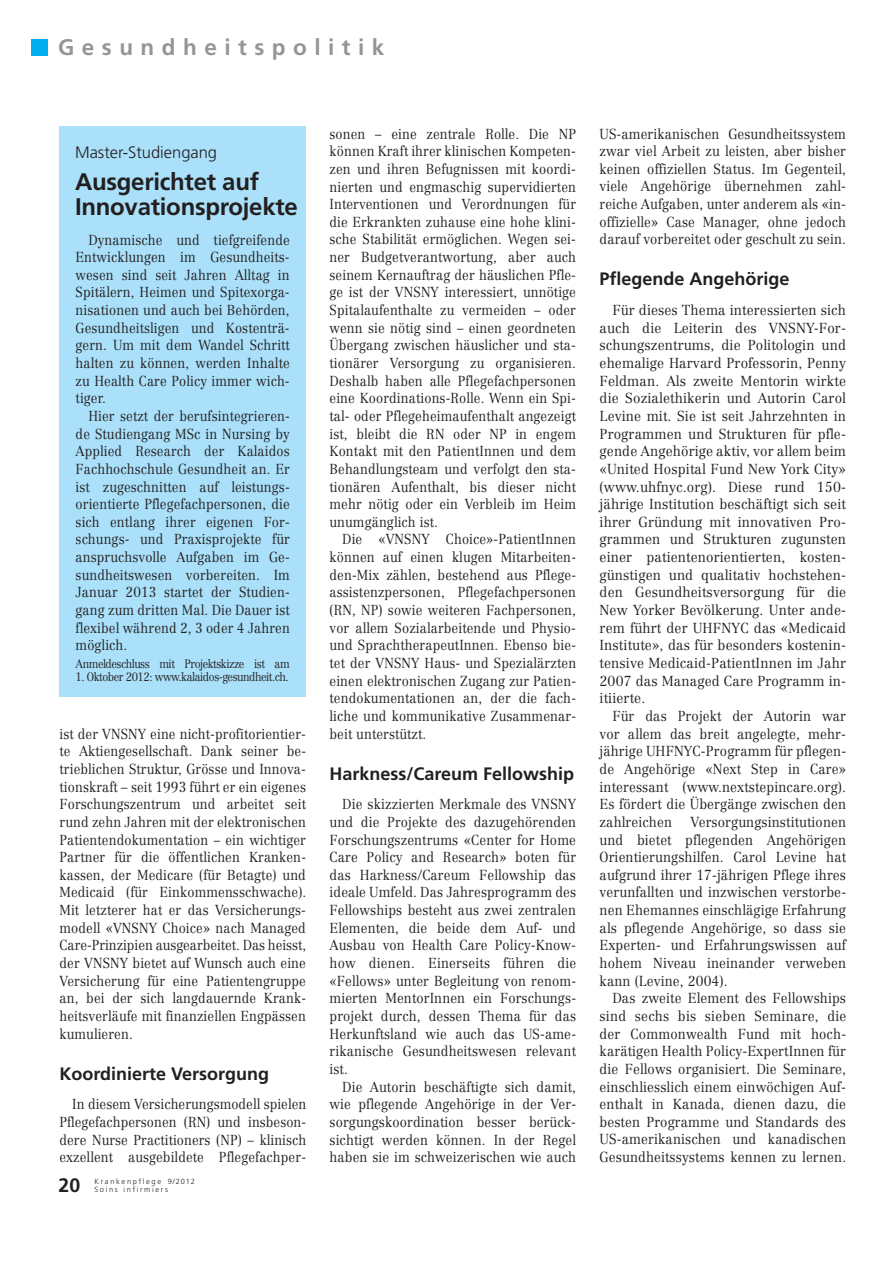
<style>
.page{position:relative;width:893px;height:1263px;background:#fff}
.page>*{position:absolute;margin:0;border:0;box-sizing:border-box;transform-origin:0 0}
.t1{font:700 24px/25.5px "Frutiger";letter-spacing:-.01em;color:#231f20}
.t2{font:700 22.5px "Frutiger";letter-spacing:.335em;color:#939598}
.t3{font:700 19.5px "Frutiger";color:#231f20}
.t4{font:700 18px "Frutiger";color:#231f20}
.t5{font:300 16.5px "Frutiger";color:#231f20}
.t6{font:300 14.25px/17.7px "Centennial";letter-spacing:.01em;color:#231f20;text-align:justify;scale:.9 1}
.t7{font:300 14.25px/17.7px "Centennial";letter-spacing:.01em;color:#231f20;text-align:justify;scale:.91 1}
.t8{font:300 14.25px/17.7px "Centennial";letter-spacing:.01em;color:#231f20;text-align:justify;scale:.92 1}
.t9{font:300 14.25px/17.7px "Centennial";letter-spacing:.01em;color:#231f20;text-align:justify;scale:.94 1}
.t10{font:300 12px "Centennial";letter-spacing:-.04em;color:#231f20;scale:.89 1}
.t11{font:300 7.5px/8.2px "Frutiger";letter-spacing:.22em;color:#231f20}
</style>
<div class="page">
<div style="left:32px;top:39px;width:16px;height:16px;background:#00aeef"></div>
<div style="left:60px;top:127px;width:246px;height:570px;background:#aae0f9"></div>
<h2 class="t2" style="left:58px;top:38px;width:328px">Gesundheitspolitik</h2>
<p class="t5" style="left:75px;top:146px;width:144px">Master-Studiengang</p>
<h1 class="t1" style="left:75px;top:171px;width:224px">Ausgerichtet auf<br>Innovationsprojekte</h1>
<p class="t6" style="left:76px;top:232px;width:240px;text-indent:13px">Dynamische und tiefgreifende Entwicklungen im Gesundheits&shy;wesen sind seit Jahren Alltag in Spitälern, Heimen und Spitexorga&shy;nisationen und auch bei Behörden, Gesundheitsligen und Kostenträ&shy;gern. Um mit dem Wandel Schritt halten zu können, werden Inhalte zu Health Care Policy immer wich&shy;tiger.</p>
<p class="t6" style="left:76px;top:408px;width:240px;text-indent:13px">Hier setzt der berufsintegrieren&shy;de Studiengang MSc in Nursing by Applied Research der Kalaidos Fachhochschule Gesundheit an. Er ist zugeschnitten auf leistungs&shy;orientierte Pflegefachpersonen, die sich entlang ihrer eigenen For&shy;schungs- und Praxisprojekte für anspruchsvolle Aufgaben im Ge&shy;sundheitswesen vorbereiten. Im Januar 2013 startet der Studien&shy;gang zum dritten Mal. Die Dauer ist flexibel während 2, 3 oder 4 Jahren möglich.</p>
<p class="t10" style="left:76px;top:659px;width:242px">Anmeldeschluss mit Projektskizze ist am</p>
<p class="t10" style="left:76px;top:672px;width:241px">1. Oktober 2012: www.kalaidos-gesundheit.ch.</p>
<p class="t6" style="left:60px;top:726px;width:276px">ist der VNSNY eine nicht-profitorientier&shy;te Aktiengesellschaft. Dank seiner be&shy;trieblichen Struktur, Grösse und Innova&shy;tionskraft – seit 1993 führt er ein eigenes Forschungszentrum und arbeitet seit rund zehn Jahren mit der elektronischen Patientendokumentation – ein wichtiger Partner für die öffentlichen Kranken&shy;kassen, der Medicare (für Betagte) und Medicaid (für Einkommensschwache).<br>Mit letzterer hat er das Versicherungs&shy;modell «VNSNY Choice» nach Managed Care-Prinzipien ausgearbeitet. Das heisst, der VNSNY bietet auf Wunsch auch eine Versicherung für eine Patientengruppe an, bei der sich langdauernde Krank&shy;heitsverläufe mit finanziellen Engpässen kumulieren.</p>
<p class="t4" style="left:60px;top:1066px;width:211px">Koordinierte Versorgung</p>
<p class="t6" style="left:60px;top:1097px;width:276px;text-indent:13px">In diesem Versicherungsmodell spielen Pflegefachpersonen (RN) und insbeson&shy;dere Nurse Practitioners (NP) – klinisch exzellent ausgebildete Pflegefachper-</p>
<h3 class="t3" style="left:59px;top:1178px;width:23px">20</h3>
<p class="t11" style="left:95px;top:1178px;width:102px">Krankenpflege 9/2012<br>Soins infirmiers</p>
<p class="t6" style="left:330px;top:126px;width:275px">sonen – eine zentrale Rolle. Die NP können Kraft ihrer klinischen Kompeten&shy;zen und ihren Befugnissen mit koordi&shy;nierten und engmaschig supervidierten Interventionen und Verordnungen für die Erkrankten zuhause eine hohe klini&shy;sche Stabilität ermöglichen. Wegen sei&shy;ner Budgetverantwortung, aber auch seinem Kernauftrag der häuslichen Pfle&shy;ge ist der VNSNY interessiert, unnötige Spitalaufenthalte zu vermeiden – oder wenn sie nötig sind – einen geordneten Übergang zwischen häuslicher und sta&shy;tionärer Versorgung zu organisieren.<br>Deshalb haben alle Pflegefachpersonen eine Koordinations-Rolle. Wenn ein Spi&shy;tal- oder Pflegeheimaufenthalt angezeigt ist, bleibt die RN oder NP in engem Kontakt mit den PatientInnen und dem Behandlungsteam und verfolgt den sta&shy;tionären Aufenthalt, bis dieser nicht mehr nötig oder ein Verbleib im Heim unumgänglich ist.</p>
<p class="t6" style="left:330px;top:532px;width:276px;text-indent:13px">Die «VNSNY Choice»-PatientInnen können auf einen klugen Mitarbeiten&shy;den-Mix zählen, bestehend aus Pflege&shy;assistenzpersonen, Pflegefachpersonen (RN, NP) sowie weiteren Fachpersonen, vor allem Sozialarbeitende und Physio&shy;und SprachtherapeutInnen. Ebenso bie&shy;tet der VNSNY Haus- und Spezialärzten einen elektronischen Zugang zur Patien&shy;tendokumentationen an, der die fach&shy;liche und kommunikative Zusammenar&shy;beit unterstützt.</p>
<p class="t4" style="left:330px;top:766px;width:246px">Harkness/Careum Fellowship</p>
<p class="t7" style="left:330px;top:797px;width:273px;text-indent:13px">Die skizzierten Merkmale des VNSNY und die Projekte des dazugehörenden Forschungszentrums «Center for Home Care Policy and Research» boten für das Harkness/Careum Fellowship das ideale Umfeld. Das Jahresprogramm des Fellowships besteht aus zwei zentralen Elementen, die beide dem Auf- und Ausbau von Health Care Policy-Know&shy;how dienen. Einerseits führen die «Fellows» unter Begleitung von renom&shy;mierten MentorInnen ein Forschungs&shy;projekt durch, dessen Thema für das Herkunftsland wie auch das US-ame&shy;rikanische Gesundheitswesen relevant ist.</p>
<p class="t7" style="left:330px;top:1079px;width:272px;text-indent:13px">Die Autorin beschäftigte sich damit, wie pflegende Angehörige in der Ver&shy;sorgungskoordination besser berück&shy;sichtigt werden können. In der Regel haben sie im schweizerischen wie auch</p>
<p class="t7" style="left:600px;top:126px;width:272px">US-amerikanischen Gesundheitssystem zwar viel Arbeit zu leisten, aber bisher keinen offiziellen Status. Im Gegenteil, viele Angehörige übernehmen zahl&shy;reiche Aufgaben, unter anderem als «in&shy;offizielle» Case Manager, ohne jedoch darauf vorbereitet oder geschult zu sein.</p>
<p class="t4" style="left:600px;top:272px;width:192px">Pflegende Angehörige</p>
<p class="t9" style="left:600px;top:302px;width:264px;text-indent:13px">Für dieses Thema interessierten sich auch die Leiterin des VNSNY-For&shy;schungszentrums, die Politologin und ehemalige Harvard Professorin, Penny Feldman. Als zweite Mentorin wirkte die Sozialethikerin und Autorin Carol Levine mit. Sie ist seit Jahrzehnten in Programmen und Strukturen für pfle&shy;gende Angehörige aktiv, vor allem beim «United Hospital Fund New York City» (www.uhfnyc.org). Diese rund 150- jährige Institution beschäftigt sich seit ihrer Gründung mit innovativen Pro&shy;grammen und Strukturen zugunsten einer patientenorientierten, kosten&shy;günstigen und qualitativ hochstehen&shy;den Gesundheitsversorgung für die New Yorker Bevölkerung. Unter ande&shy;rem führt der UHFNYC das «Medicaid Institute», das für besonders kostenin&shy;tensive Medicaid-PatientInnen im Jahr 2007 das Managed Care Programm in&shy;itiierte.</p>
<p class="t8" style="left:600px;top:708px;width:270px;text-indent:13px">Für das Projekt der Autorin war vor allem das breit angelegte, mehr&shy;jährige UHFNYC-Programm für pflegen&shy;de Angehörige «Next Step in Care» interessant (www.nextstepincare.org).<br>Es fördert die Übergänge zwischen den zahlreichen</p>
<p class="t8" style="left:600px;top:814px;width:270px;text-indent:91px">Versorgungsinstitutionen und bietet pflegenden Angehörigen Orientierungshilfen. Carol Levine hat aufgrund ihrer 17-jährigen Pflege ihres verunfallten und inzwischen verstorbe&shy;nen Ehemannes einschlägige Erfahrung als pflegende Angehörige, so dass sie Experten- und Erfahrungswissen auf hohem Niveau ineinander verweben kann (Levine, 2004).</p>
<p class="t8" style="left:600px;top:991px;width:270px;text-indent:13px">Das zweite Element des Fellowships sind sechs bis sieben Seminare, die der Commonwealth Fund mit hoch&shy;karätigen Health Policy-ExpertInnen für die Fellows organisiert. Die Seminare, einschliesslich einem einwöchigen Auf&shy;enthalt in Kanada, dienen dazu, die besten Programme und Standards des US-amerikanischen und kanadischen Gesundheitssystems kennen zu lernen.</p>
</div>
